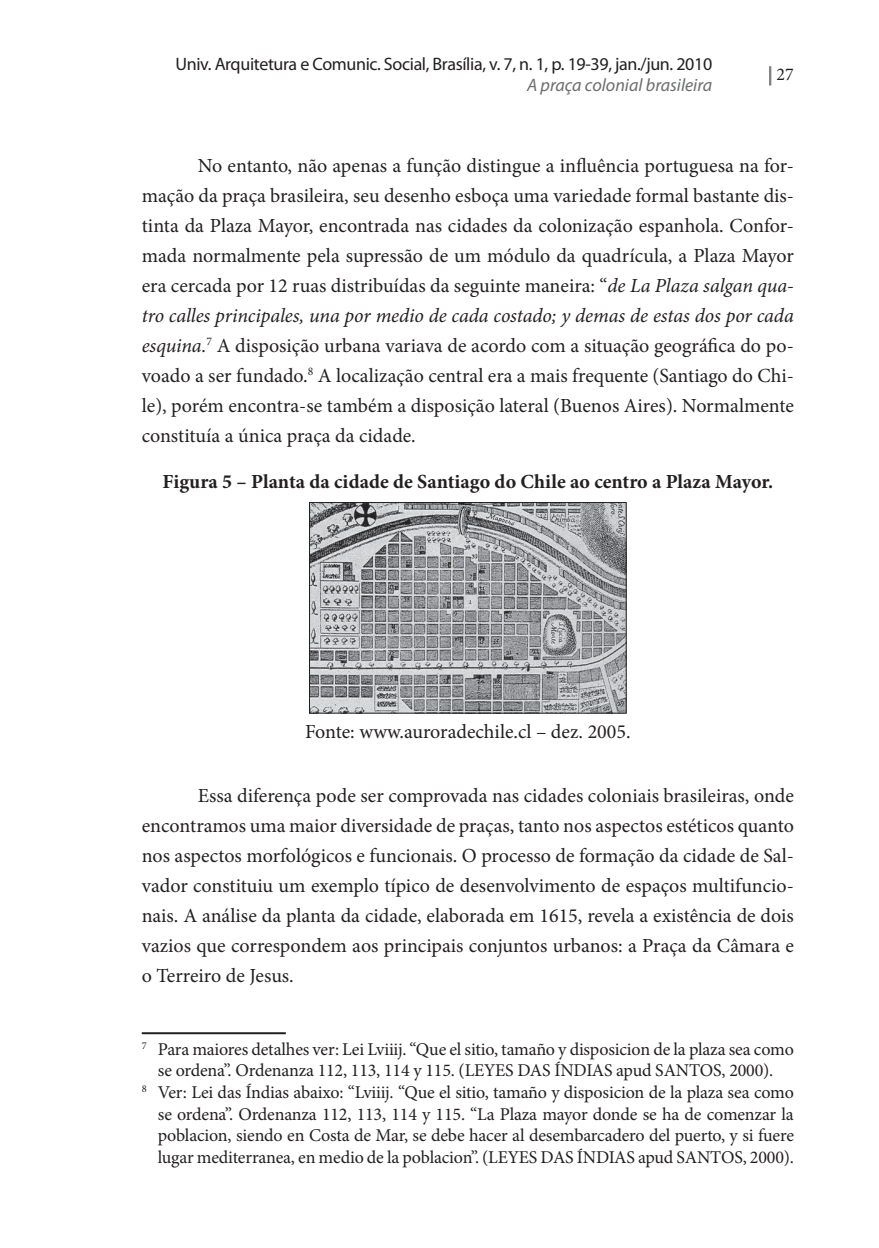
<style>
.page{position:relative;width:879px;height:1248px;background:#fff}
.page>*{position:absolute;margin:0;border:0;box-sizing:border-box;transform-origin:0 0}
.t1{font:20px/30px "Minion Pro";color:#231f20;text-align:justify}
.t2{font:700 20px "Minion Pro";color:#231f20}
.t3{font:18px "Minion Pro";letter-spacing:-.01em;color:#231f20}
.t4{font:18px "Myriad Pro";letter-spacing:-.02em;color:#231f20}
.t5{font:italic 18px "Myriad Pro";color:#6c6d70}
.s1{color:#808285}
.s2{font-style:italic}
</style>
<div class="page">
<svg style="left:769px;top:66px;width:2px;height:19px"></svg>
<img style="left:311px;top:504px;width:314px;height:207px">
<div style="left:309px;top:502px;width:318px;height:211px;border:1px solid #231f20"></div>
<hr style="left:142px;top:1032px;width:144px;height:2px;background:#231f20">
<p class="t4" style="left:175px;top:53px;width:538px">Univ. Arquitetura e Comunic. Social, Brasília, v. 7, n. 1, p. 19-39, jan./jun. 2010</p>
<p class="t5" style="left:527px;top:74px;width:187px">A praça colonial brasileira</p>
<p class="t3" style="left:768px;top:63px;width:28px"><span class="s1">|</span> 27</p>
<p class="t1" style="left:142px;top:150px;width:654px;text-indent:56px">No entanto, não apenas a função distingue a influência portuguesa na for&shy;mação da praça brasileira, seu desenho esboça uma variedade formal bastante dis&shy;tinta da Plaza Mayor, encontrada nas cidades da colonização espanhola. Confor&shy;mada normalmente pela supressão de um módulo da quadrícula, a Plaza Mayor era cercada por 12 ruas distribuídas da seguinte maneira: “<span class="s2">de La Plaza salgan qua&shy;tro calles principales, una por medio de cada costado; y demas de estas dos por cada esquina.</span><sup>7</sup> A disposição urbana variava de acordo com a situação geográfica do po&shy;voado a ser fundado.<sup>8</sup> A localização central era a mais frequente (Santiago do Chi&shy;le), porém encontra-se também a disposição lateral (Buenos Aires). Normalmente constituía a única praça da cidade.</p>
<p class="t2" style="left:163px;top:467px;width:612px">Figura 5 – Planta da cidade de Santiago do Chile ao centro a Plaza Mayor.</p>
<p class="t1" style="left:305px;top:716px;width:327px">Fonte: www.auroradechile.cl – dez. 2005.</p>
<p class="t1" style="left:142px;top:780px;width:654px;text-indent:56px">Essa diferença pode ser comprovada nas cidades coloniais brasileiras, onde encontramos uma maior diversidade de praças, tanto nos aspectos estéticos quanto nos aspectos morfológicos e funcionais. O processo de formação da cidade de Sal&shy;vador constituiu um exemplo típico de desenvolvimento de espaços multifuncio&shy;nais. A análise da planta da cidade, elaborada em 1615, revela a existência de dois vazios que correspondem aos principais conjuntos urbanos: a Praça da Câmara e o Terreiro de Jesus.</p>
<p class="t3" style="left:142px;top:1036px;width:653px"><sup>7</sup> Para maiores detalhes ver: Lei Lviiij. “Que el sitio, tamaño y disposicion de la plaza sea como</p>
<p class="t3" style="left:158px;top:1058px;width:617px">se ordena”. Ordenanza 112, 113, 114 y 115. (LEYES DAS ÍNDIAS apud SANTOS, 2000).</p>
<p class="t3" style="left:142px;top:1080px;width:653px"><sup>8</sup> Ver: Lei das Índias abaixo: “Lviiij. “Que el sitio, tamaño y disposicion de la plaza sea como</p>
<p class="t3" style="left:158px;top:1101px;width:637px">se ordena”. Ordenanza 112, 113, 114 y 115. “La Plaza mayor donde se ha de comenzar la</p>
<p class="t3" style="left:158px;top:1123px;width:638px">poblacion, siendo en Costa de Mar, se debe hacer al desembarcadero del puerto, y si fuere</p>
<p class="t3" style="left:158px;top:1144px;width:637px">lugar mediterranea, en medio de la poblacion”. (LEYES DAS ÍNDIAS apud SANTOS, 2000).</p>
</div>
